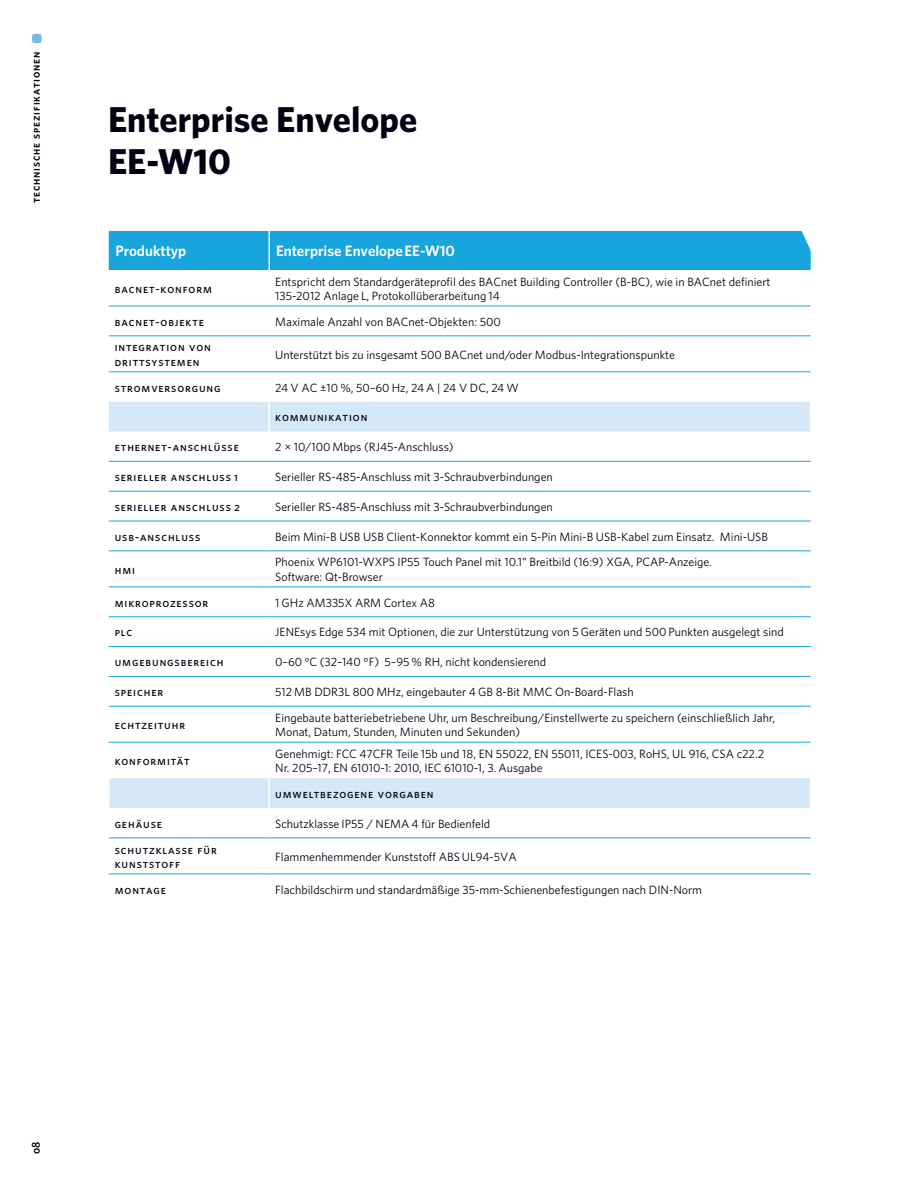
<style>
.page{position:relative;width:918px;height:1188px;background:#fff}
.page>*{position:absolute;margin:0;border:0;box-sizing:border-box;transform-origin:0 0}
.t1{font:700 36px "Whitney A";color:#000111}
.t2{font:600 15px "Whitney A";color:#fff}
.t3{font:12px/14.4px "Whitney A";color:#000111}
.t4{font:12px/14.4px "Whitney A Medium SC";letter-spacing:.075em;color:#000111}
.t5{font:11.25px "Whitney A Semibold SC";letter-spacing:.075em;color:#000111}
</style>
<div class="page">
<svg style="left:109px;top:402px;width:702px;height:406px"></svg>
<hr style="left:268px;top:402px;width:2px;height:30px;background:#fff">
<hr style="left:810px;top:402px;width:2px;height:30px;background:#fff">
<hr style="left:108px;top:778px;width:2px;height:30px;background:#fff">
<hr style="left:268px;top:778px;width:2px;height:30px;background:#fff">
<hr style="left:810px;top:778px;width:2px;height:30px;background:#fff">
<hr style="left:109px;top:306px;width:160px;height:1px;background:#18a5de">
<hr style="left:269px;top:306px;width:542px;height:1px;background:#18a5de">
<hr style="left:109px;top:335px;width:160px;height:1px;background:#18a5de">
<hr style="left:269px;top:335px;width:542px;height:1px;background:#18a5de">
<hr style="left:109px;top:371px;width:160px;height:1px;background:#18a5de">
<hr style="left:269px;top:371px;width:542px;height:1px;background:#18a5de">
<hr style="left:109px;top:461px;width:160px;height:1px;background:#18a5de">
<hr style="left:269px;top:461px;width:542px;height:1px;background:#18a5de">
<hr style="left:109px;top:491px;width:160px;height:1px;background:#18a5de">
<hr style="left:269px;top:491px;width:542px;height:1px;background:#18a5de">
<hr style="left:109px;top:521px;width:160px;height:1px;background:#18a5de">
<hr style="left:269px;top:521px;width:542px;height:1px;background:#18a5de">
<hr style="left:109px;top:550px;width:160px;height:1px;background:#18a5de">
<hr style="left:269px;top:550px;width:542px;height:1px;background:#18a5de">
<hr style="left:109px;top:586px;width:160px;height:1px;background:#18a5de">
<hr style="left:269px;top:586px;width:542px;height:1px;background:#18a5de">
<hr style="left:109px;top:616px;width:160px;height:1px;background:#18a5de">
<hr style="left:269px;top:616px;width:542px;height:1px;background:#18a5de">
<hr style="left:109px;top:646px;width:160px;height:1px;background:#18a5de">
<hr style="left:269px;top:646px;width:542px;height:1px;background:#18a5de">
<hr style="left:109px;top:676px;width:160px;height:1px;background:#18a5de">
<hr style="left:269px;top:676px;width:542px;height:1px;background:#18a5de">
<hr style="left:109px;top:706px;width:160px;height:1px;background:#18a5de">
<hr style="left:269px;top:706px;width:542px;height:1px;background:#18a5de">
<hr style="left:109px;top:742px;width:160px;height:1px;background:#18a5de">
<hr style="left:269px;top:742px;width:542px;height:1px;background:#18a5de">
<hr style="left:109px;top:838px;width:160px;height:1px;background:#18a5de">
<hr style="left:269px;top:838px;width:542px;height:1px;background:#18a5de">
<hr style="left:109px;top:874px;width:160px;height:1px;background:#18a5de">
<hr style="left:269px;top:874px;width:542px;height:1px;background:#18a5de">
<div style="left:109px;top:231px;width:702px;height:39px;background:#18a5de"></div>
<svg style="left:32px;top:34px;width:10px;height:9px"></svg>
<p class="t5" style="left:28px;top:203px;width:152px;rotate:-90deg">technische spezifikationen</p>
<p class="t1" style="left:108px;top:96px;width:311px">Enterprise Envelope</p>
<p class="t1" style="left:108px;top:138px;width:125px">EE-W10</p>
<p class="t2" style="left:116px;top:241px;width:72px">Produkttyp</p>
<p class="t2" style="left:276px;top:241px;width:180px">Enterprise Envelope EE-W10</p>
<p class="t4" style="left:115px;top:281px;width:99px">bacnet-konform</p>
<p class="t3" style="left:275px;top:274px;width:497px">Entspricht dem Standardgeräteprofil des BACnet Building Controller (B-BC), wie in BACnet definiert</p>
<p class="t3" style="left:275px;top:288px;width:226px">135-2012 Anlage L, Protokollüberarbeitung 14</p>
<p class="t4" style="left:115px;top:314px;width:91px">bacnet-objekte</p>
<p class="t3" style="left:275px;top:314px;width:227px">Maximale Anzahl von BACnet-Objekten: 500</p>
<p class="t4" style="left:115px;top:340px;width:98px">integration von drittsystemen</p>
<p class="t3" style="left:275px;top:347px;width:401px">Unterstützt bis zu insgesamt 500 BACnet und/oder Modbus-Integrationspunkte</p>
<p class="t4" style="left:115px;top:380px;width:107px">stromversorgung</p>
<p class="t3" style="left:275px;top:380px;width:245px">24 V AC ±10 %, 50–60 Hz, 24 A | 24 V DC, 24 W</p>
<p class="t4" style="left:275px;top:410px;width:94px">kommunikation</p>
<p class="t4" style="left:115px;top:440px;width:126px">ethernet-anschlüsse</p>
<p class="t3" style="left:275px;top:440px;width:180px">2 × 10/100 Mbps (RJ45-Anschluss)</p>
<p class="t4" style="left:115px;top:470px;width:125px">serieller anschluss 1</p>
<p class="t3" style="left:275px;top:469px;width:279px">Serieller RS-485-Anschluss mit 3-Schraubverbindungen</p>
<p class="t4" style="left:115px;top:499px;width:127px">serieller anschluss 2</p>
<p class="t3" style="left:275px;top:499px;width:279px">Serieller RS-485-Anschluss mit 3-Schraubverbindungen</p>
<p class="t4" style="left:115px;top:529px;width:87px">usb-anschluss</p>
<p class="t3" style="left:275px;top:529px;width:494px">Beim Mini-B USB USB Client-Konnektor kommt ein 5-Pin Mini-B USB-Kabel zum Einsatz. Mini-USB</p>
<p class="t4" style="left:115px;top:562px;width:22px">hmi</p>
<p class="t3" style="left:275px;top:555px;width:438px">Phoenix WP6101-WXPS IP55 Touch Panel mit 10.1” Breitbild (16:9) XGA, PCAP-Anzeige.</p>
<p class="t3" style="left:275px;top:569px;width:109px">Software: Qt-Browser</p>
<p class="t4" style="left:115px;top:595px;width:95px">mikroprozessor</p>
<p class="t3" style="left:275px;top:595px;width:161px">1 GHz AM335X ARM Cortex A8</p>
<p class="t4" style="left:115px;top:625px;width:19px">plc</p>
<p class="t3" style="left:275px;top:625px;width:510px">JENEsys Edge 534 mit Optionen, die zur Unterstützung von 5 Geräten und 500 Punkten ausgelegt sind</p>
<p class="t4" style="left:115px;top:655px;width:110px">umgebungsbereich</p>
<p class="t3" style="left:275px;top:655px;width:272px">0–60 °C (32–140 °F) 5–95 % RH, nicht kondensierend</p>
<p class="t4" style="left:115px;top:685px;width:50px">speicher</p>
<p class="t3" style="left:275px;top:684px;width:360px">512 MB DDR3L 800 MHz, eingebauter 4 GB 8-Bit MMC On-Board-Flash</p>
<p class="t4" style="left:115px;top:717px;width:72px">echtzeituhr</p>
<p class="t3" style="left:275px;top:710px;width:501px">Eingebaute batteriebetriebene Uhr, um Beschreibung/Einstellwerte zu speichern (einschließlich Jahr,<br>Monat, Datum, Stunden, Minuten und Sekunden)</p>
<p class="t4" style="left:115px;top:753px;width:77px">konformität</p>
<p class="t3" style="left:275px;top:746px;width:491px">Genehmigt: FCC 47CFR Teile 15b und 18, EN 55022, EN 55011, ICES-003, RoHS, UL 916, CSA c22.2</p>
<p class="t3" style="left:275px;top:761px;width:269px">Nr. 205–17, EN 61010-1: 2010, IEC 61010-1, 3. Ausgabe</p>
<p class="t4" style="left:275px;top:786px;width:160px">umweltbezogene vorgaben</p>
<p class="t4" style="left:115px;top:816px;width:49px">gehäuse</p>
<p class="t3" style="left:275px;top:816px;width:217px">Schutzklasse IP55 / NEMA 4 für Bedienfeld</p>
<p class="t4" style="left:115px;top:842px;width:104px">schutzklasse für kunststoff</p>
<p class="t3" style="left:275px;top:849px;width:243px">Flammenhemmender Kunststoff ABS UL94-5VA</p>
<p class="t4" style="left:115px;top:882px;width:53px">montage</p>
<p class="t3" style="left:275px;top:882px;width:428px">Flachbildschirm und standardmäßige 35-mm-Schienenbefestigungen nach DIN-Norm</p>
<p class="t5" style="left:28px;top:1154px;width:14px;rotate:-90deg">08</p>
</div>
